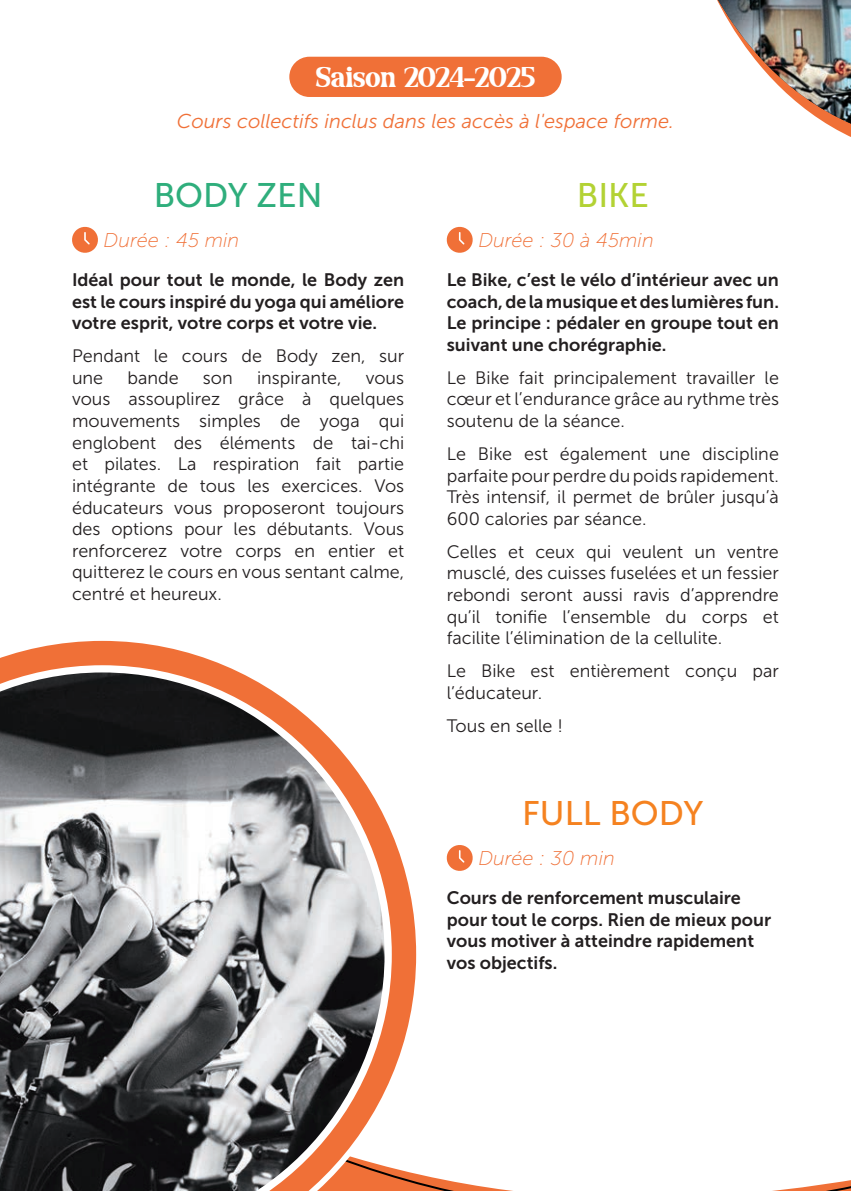
<style>
.page{position:relative;width:851px;height:1191px;background:#fff}
.page>*{position:absolute;margin:0;border:0;box-sizing:border-box;transform-origin:0 0}
.t1{font:34px "Museo Sans 500";color:#f58220}
.t2{font:34px "Museo Sans 500";color:#2fae7c}
.t3{font:34px "Museo Sans 500";color:#b3d234}
.t4{font:32px "Honeypirls";color:#fff}
.t5{font:italic 20px "Museo Sans 300";color:#f07037}
.t6{font:italic 20px "Museo Sans 100";color:#f07037}
.t7{font:18px/21.6px "Museo Sans 300";color:#231f20;text-align:justify}
.t8{font:18px/21.6px "Museo Sans 700";color:#231f20;text-align:justify}
</style>
<div class="page">
<svg style="left:422px;top:1175px;width:428px;height:16px"></svg>
<div style="left:289px;top:57px;width:272px;height:40px;background:#f07037;border-radius:20px"></div>
<svg style="left:72px;top:226px;width:26px;height:27px"></svg>
<svg style="left:446px;top:845px;width:27px;height:26px"></svg>
<svg style="left:446px;top:226px;width:27px;height:27px"></svg>
<svg style="left:0;top:640px;width:422px;height:551px"></svg>
<svg style="left:0;top:665px;width:392px;height:526px"></svg>
<img style="left:718px;top:0;width:132px;height:124px">
<h2 class="t4" style="left:316px;top:59px;width:221px">Saison 2024-2025</h2>
<p class="t5" style="left:177px;top:111px;width:498px">Cours collectifs inclus dans les accès à l'espace forme.</p>
<h1 class="t2" style="left:154px;top:177px;width:170px">BODY ZEN</h1>
<p class="t6" style="left:104px;top:230px;width:137px">Durée : 45 min</p>
<p class="t8" style="left:72px;top:269px;width:333px">Idéal pour tout le monde, le Body zen est le cours inspiré du yoga qui améliore votre esprit, votre corps et votre vie.</p>
<p class="t7" style="left:72px;top:345px;width:333px">Pendant le cours de Body zen, sur une</p>
<p class="t7" style="left:127px;top:367px;width:53px">bande</p>
<p class="t7" style="left:203px;top:367px;width:31px">son</p>
<p class="t7" style="left:257px;top:367px;width:86px">inspirante,</p>
<p class="t7" style="left:72px;top:367px;width:333px;text-indent:293px">vous vous assouplirez grâce à quelques mouvements simples de yoga qui englobent des éléments de tai-chi et pilates. La respiration fait partie intégrante de tous les exercices. Vos éducateurs vous proposeront toujours des options pour les débutants. Vous renforcerez votre corps en entier et quitterez le cours en vous sentant calme, centré et heureux.</p>
<h1 class="t3" style="left:576px;top:177px;width:74px">BIKE</h1>
<p class="t6" style="left:478px;top:230px;width:177px">Durée : 30 à 45min</p>
<p class="t8" style="left:446px;top:269px;width:333px">Le Bike, c’est le vélo d’intérieur avec un coach, de la musique et des lumières fun.<br>Le principe : pédaler en groupe tout en suivant une chorégraphie.</p>
<p class="t7" style="left:446px;top:367px;width:333px">Le Bike fait principalement travailler le cœur et l’endurance grâce au rythme très soutenu de la séance.</p>
<p class="t7" style="left:446px;top:443px;width:333px">Le Bike est également une discipline parfaite pour perdre du poids rapidement.<br>Très intensif, il permet de brûler jusqu’à 600 calories par séance.</p>
<p class="t7" style="left:446px;top:541px;width:333px">Celles et ceux qui veulent un ventre musclé, des cuisses fuselées et un fessier rebondi seront aussi ravis d’apprendre qu’il tonifie l’ensemble du corps et facilite l’élimination de la cellulite.</p>
<p class="t7" style="left:446px;top:660px;width:333px">Le Bike est entièrement conçu par l’éducateur.</p>
<p class="t7" style="left:446px;top:715px;width:118px">Tous en selle !</p>
<h1 class="t1" style="left:522px;top:795px;width:183px">FULL BODY</h1>
<p class="t6" style="left:478px;top:848px;width:138px">Durée : 30 min</p>
<p class="t8" style="left:446px;top:887px;width:326px;text-align:left">Cours de renforcement musculaire pour tout le corps. Rien de mieux pour vous motiver à atteindre rapidement vos objectifs.</p>
</div>
